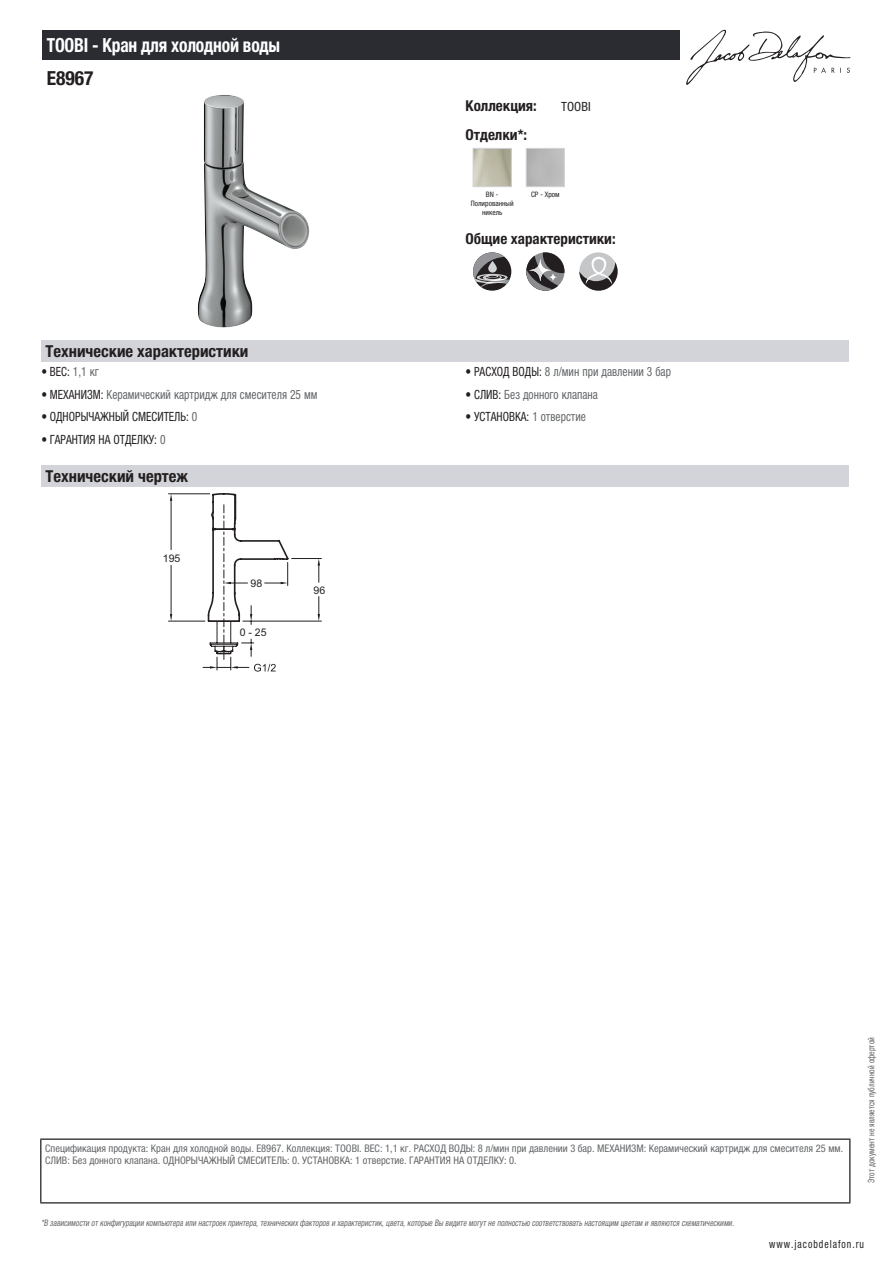
<style>
.page{position:relative;width:893px;height:1263px;background:#fff}
.page>*{position:absolute;margin:0;border:0;box-sizing:border-box;transform-origin:0 0}
.t1{font:700 condensed 19.5px "Helvetica Neue LTCYR";letter-spacing:-.01em;color:#fff;scale:.9 1}
.t2{font:700 condensed 19.5px "Helvetica Neue LTCYR";color:#231f20}
.t3{font:700 condensed 16.5px "Helvetica Neue LTCYR";color:#231f20}
.t4{font:700 condensed 15px "Helvetica Neue LTCYR";color:#231f20}
.t5{font:condensed 12.75px "Helvetica Neue LTCYR";color:#626568;scale:.9 1}
.t6{font:condensed 12.75px "Helvetica Neue LTCYR";color:#231f20;scale:.9 1}
.t7{font:condensed 12.75px "Helvetica Neue LTCYR";color:#231f20}
.t8{font:condensed 11.25px "Helvetica Neue LTCYR";letter-spacing:.1em;color:#231f20;scale:.87 1}
.t9{font:condensed 10.5px/12px "Helvetica Neue LTCYR";color:#626568}
.t10{font:10.5px "Arial";color:#231f20}
.t11{font:italic condensed 9px "Helvetica Neue LTCYR";color:#626568;scale:.87 1}
.t12{font:condensed 9px "Helvetica Neue LTCYR";color:#626568;scale:.87 1}
.t13{font:condensed 7.5px/9px "Helvetica Neue LTCYR";color:#231f20;text-align:center}
.s1{color:#626568}
.s2{color:#231f20}
</style>
<div class="page">
<svg style="left:686px;top:30px;width:164px;height:55px"></svg>
<img style="left:198px;top:95px;width:111px;height:233px">
<img style="left:475px;top:150px;width:35px;height:35px">
<div style="left:473px;top:148px;width:39px;height:39px;border:1px solid #d3d4da"></div>
<div style="left:526px;top:148px;width:39px;height:39px;border:1px solid #d3d4da"></div>
<svg style="left:473px;top:252px;width:38px;height:39px"></svg>
<svg style="left:473px;top:252px;width:36px;height:35px"></svg>
<svg style="left:526px;top:252px;width:38px;height:39px"></svg>
<svg style="left:579px;top:252px;width:39px;height:39px"></svg>
<svg style="left:579px;top:256px;width:39px;height:35px"></svg>
<div style="left:41px;top:340px;width:808px;height:22px;background:#d3d4da"></div>
<div style="left:41px;top:465px;width:808px;height:22px;background:#d3d4da"></div>
<svg style="left:168px;top:493px;width:154px;height:179px"></svg>
<div style="left:43px;top:30px;width:637px;height:30px;background:#2a2c32"></div>
<hr style="left:40px;top:1138px;width:810px;height:2px;background:#040503">
<hr style="left:40px;top:1140px;width:1px;height:62px;background:#040503">
<hr style="left:849px;top:1140px;width:1px;height:62px;background:#040503">
<hr style="left:40px;top:1202px;width:810px;height:1px;background:#040503">
<h1 class="t1" style="left:47px;top:34px;width:261px">TOOBI - Кран для холодной воды</h1>
<h1 class="t2" style="left:47px;top:67px;width:48px">E8967</h1>
<h3 class="t4" style="left:466px;top:97px;width:73px">Коллекция:</h3>
<p class="t7" style="left:561px;top:99px;width:31px">TOOBI</p>
<h3 class="t4" style="left:466px;top:126px;width:63px">Отделки*:</h3>
<p class="t13" style="left:471px;top:190px;width:44px">BN -<br>Полированный никель</p>
<p class="t13" style="left:531px;top:190px;width:30px">CP - Хром</p>
<h3 class="t4" style="left:466px;top:230px;width:152px">Общие характеристики:</h3>
<h2 class="t3" style="left:46px;top:342px;width:204px">Технические характеристики</h2>
<p class="t6" style="left:41px;top:364px;width:65px">• ВЕС: <span class="s1">1,1 кг</span></p>
<p class="t5" style="left:466px;top:364px;width:230px"><span class="s2">• РАСХОД ВОДЫ:</span> 8 л/мин при давлении 3 бар</p>
<p class="t5" style="left:41px;top:387px;width:308px"><span class="s2">• МЕХАНИЗМ:</span> Керамический картридж для смесителя 25 мм</p>
<p class="t5" style="left:466px;top:387px;width:149px"><span class="s2">• СЛИВ:</span> Без донного клапана</p>
<p class="t6" style="left:41px;top:410px;width:175px">• ОДНОРЫЧАЖНЫЙ СМЕСИТЕЛЬ: <span class="s1">0</span></p>
<p class="t6" style="left:466px;top:410px;width:135px">• УСТАНОВКА: <span class="s1">1 отверстие</span></p>
<p class="t6" style="left:41px;top:432px;width:139px">• ГАРАНТИЯ НА ОТДЕЛКУ: <span class="s1">0</span></p>
<h2 class="t3" style="left:46px;top:467px;width:144px">Технический чертеж</h2>
<p class="t10" style="left:163px;top:551px;width:19px">195</p>
<p class="t10" style="left:250px;top:576px;width:13px">98</p>
<p class="t10" style="left:240px;top:625px;width:28px">0 - 25</p>
<p class="t10" style="left:313px;top:583px;width:13px">96</p>
<p class="t9" style="left:45px;top:1142px;width:800px">Спецификация продукта: Кран для холодной воды. E8967. Коллекция: TOOBI. ВЕС: 1,1 кг. РАСХОД ВОДЫ: 8 л/мин при давлении 3 бар. МЕХАНИЗМ: Керамический картридж для смесителя 25 мм.<br>СЛИВ: Без донного клапана. ОДНОРЫЧАЖНЫЙ СМЕСИТЕЛЬ: 0. УСТАНОВКА: 1 отверстие. ГАРАНТИЯ НА ОТДЕЛКУ: 0.</p>
<p class="t11" style="left:41px;top:1218px;width:800px">*В зависимости отконфигурации компьютера или настроек принтера,техническихфакторов и характеристик,цвета,которые Вы видите могутне полностью соответствоватьнастоящим цветам и являются схематическими.</p>
<p class="t12" style="left:866px;top:1183px;width:169px;rotate:-90deg">Этот документ не является публичной офертой</p>
<p class="t8" style="left:769px;top:1237px;width:110px">www.jacobdelafon.ru</p>
</div>
